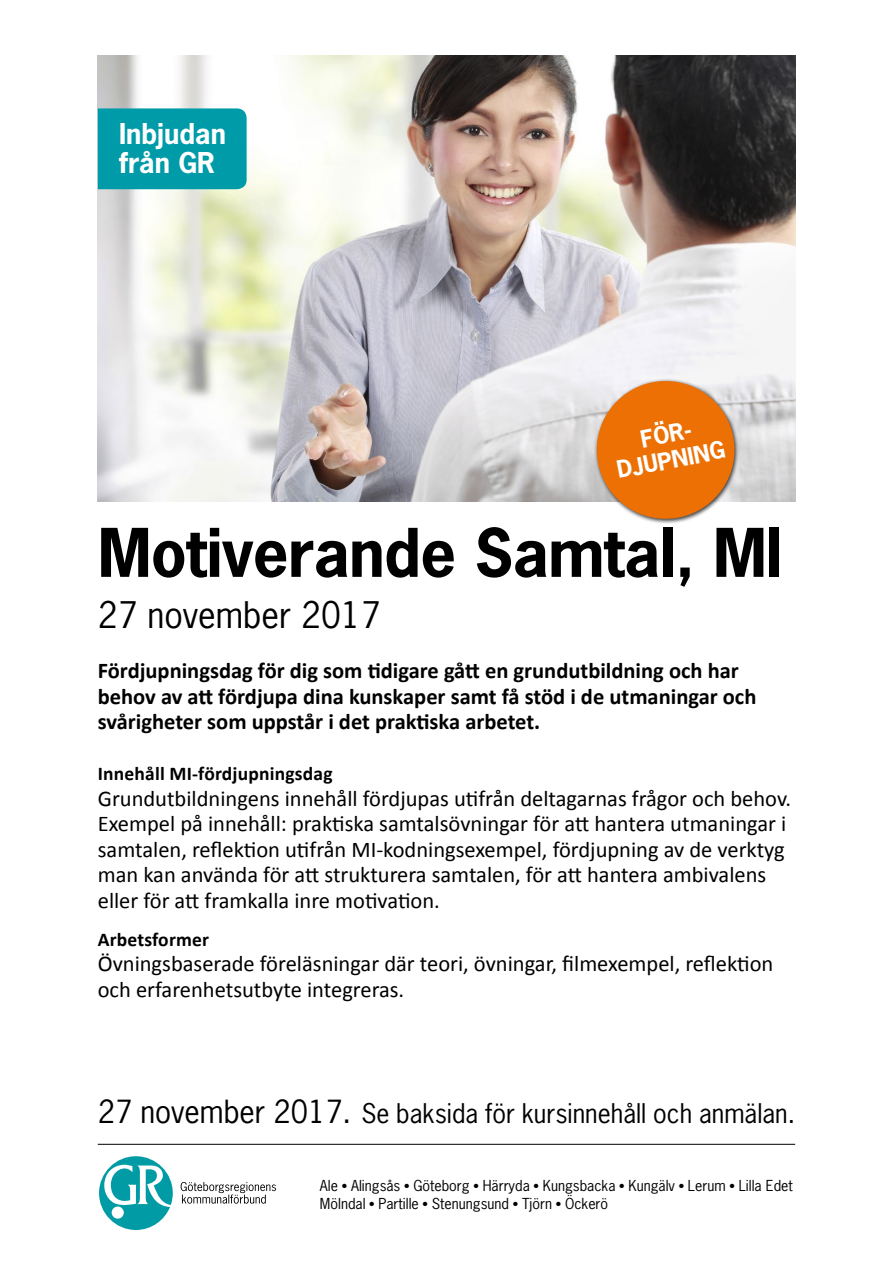
<style>
.page{position:relative;width:893px;height:1263px;background:#fff}
.page>*{position:absolute;margin:0;border:0;box-sizing:border-box;transform-origin:0 0}
.t1{font:700 63px "News Gothic";letter-spacing:-.01em;color:#000}
.t2{font:34.5px "News Gothic";color:#000}
.t3{font:700 27px/28.5px "News Gothic";color:#fff}
.t4{font:25.5px "News Gothic";color:#000}
.t5{font:22.5px/25.5px "Calibri";color:#000}
.t6{font:700 22.5px/25.5px "Calibri";color:#000}
.t7{font:700 22.5px/25.5px "News Gothic";color:#fff;text-align:center}
.t8{font:700 19.5px "Calibri";letter-spacing:.01em;color:#000}
.t9{font:14.25px/18.8px "News Gothic";color:#000}
.s1{font-size:30px}
</style>
<div class="page">
<svg style="left:181px;top:1182px;width:95px;height:22px"></svg>
<svg style="left:99px;top:1156px;width:74px;height:74px"></svg>
<hr style="left:98px;top:1144px;width:697px;height:1px;background:#000">
<img style="left:98px;top:55px;width:697px;height:447px">
<div style="left:98px;top:108px;width:149px;height:81px;background:#009ba9"></div>
<div style="left:594px;top:378px;width:146px;height:146px;background:#000;opacity:.75"></div>
<div style="left:597px;top:381px;width:137px;height:138px;background:#ed7004;border-radius:50%"></div>
<p class="t3" style="left:119px;top:119px;width:108px">Inbjudan från GR</p>
<p class="t7" style="left:610px;top:432px;width:111px;rotate:-11deg">FÖR-<br>DJUPNING</p>
<h1 class="t1" style="left:98px;top:511px;width:686px">Motiverande Samtal, MI</h1>
<h2 class="t2" style="left:98px;top:593px;width:284px">27 november 2017</h2>
<p class="t6" style="left:98px;top:658px;width:660px">Fördjupningsdag för dig som tidigare gått en grundutbildning och har behov av att fördjupa dina kunskaper samt få stöd i de utmaningar och svårigheter som uppstår i det praktiska arbetet.</p>
<p class="t8" style="left:98px;top:761px;width:236px">Innehåll MI-fördjupningsdag</p>
<p class="t5" style="left:98px;top:785px;width:695px">Grundutbildningens innehåll fördjupas utifrån deltagarnas frågor och behov.<br>Exempel på innehåll: praktiska samtalsövningar för att hantera utmaningar i samtalen, reflektion utifrån MI-kodningsexempel, fördjupning av de verktyg man kan använda för att strukturera samtalen, för att hantera ambivalens eller för att framkalla inre motivation.</p>
<p class="t8" style="left:98px;top:927px;width:113px">Arbetsformer</p>
<p class="t5" style="left:98px;top:951px;width:677px">Övningsbaserade föreläsningar där teori, övningar, filmexempel, reflektion och erfarenhetsutbyte integreras.</p>
<p class="t4" style="left:98px;top:1097px;width:699px"><span class="s1">27 november 2017.</span> Se baksida för kursinnehåll och anmälan.</p>
<p class="t9" style="left:320px;top:1176px;width:474px">Ale ● Alingsås ● Göteborg ● Härryda ● Kungsbacka ● Kungälv ● Lerum ● Lilla Edet<br>Mölndal ● Partille ● Stenungsund ● Tjörn ● Öckerö</p>
</div>
